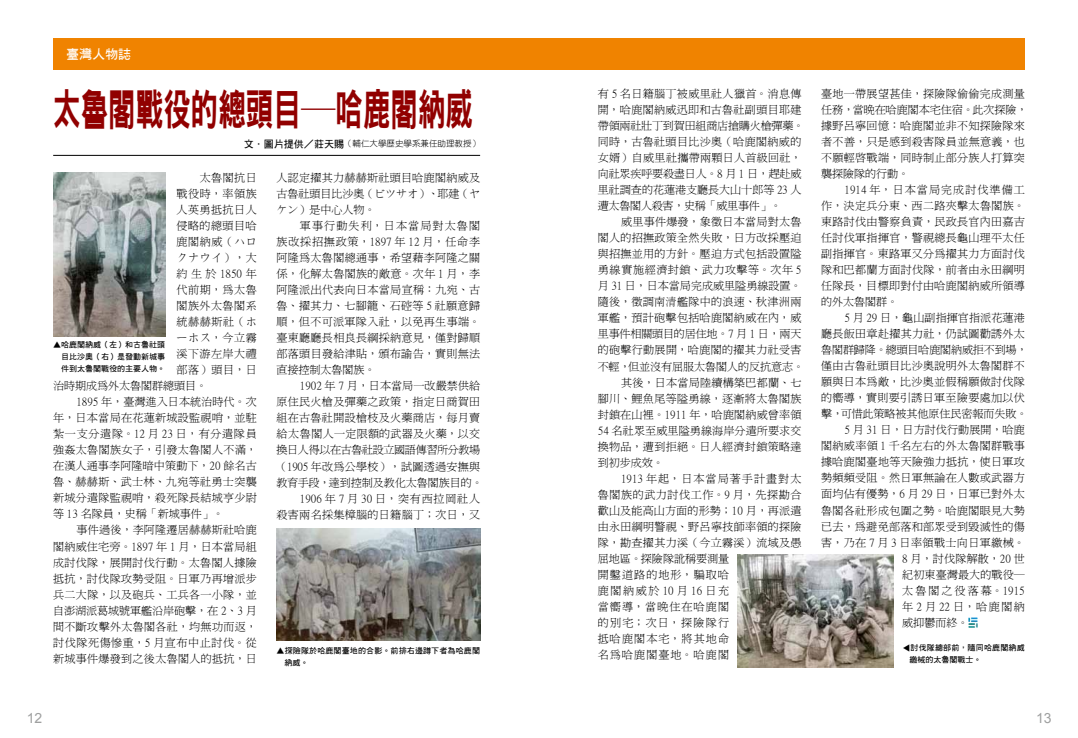
<style>
.page{position:relative;width:1078px;height:738px;background:#fff}
.page>*{position:absolute;margin:0;border:0;box-sizing:border-box;transform-origin:0 0}
.t1{font:43px "DFN Hei W9 WINP BF";color:#910000;scale:.64 1}
.t2{font:14px "Arial";color:#9fa0a0}
.t3{font:13px "DF Hei W7 WIN BF";color:#fff}
.t4{font:11px/16px "Ming Li U";letter-spacing:.03em;color:#000;text-align:justify}
.t5{font:11px "Ming Li U";color:#000}
.t6{font:11px "Ming Li U";letter-spacing:.1em;color:#000}
.t7{font:11px "Ming Li U";letter-spacing:-.01em;color:#000}
.t8{font:11px "Ming Li U";letter-spacing:.055em;color:#000}
.t9{font:11px "Ming Li U";letter-spacing:.01em;color:#000}
.t10{font:11px "Ming Li U";letter-spacing:.07em;color:#000}
.t11{font:11px "Ming Li U";letter-spacing:.005em;color:#000}
.t12{font:11px "Ming Li U";letter-spacing:.05em;color:#000}
.t13{font:11px "Ming Li U";letter-spacing:.155em;color:#000}
.t14{font:11px "Ming Li U";letter-spacing:.19em;color:#000}
.t15{font:11px "Ming Li U";letter-spacing:.115em;color:#000}
.t16{font:11px "Ming Li U";letter-spacing:.315em;color:#000}
.t17{font:8.5px "DF Yuan W3 WIN BF";color:#000}
.t18{font:8px/12px "DF Hei W7 WIN BF";color:#000;text-align:justify}
.t19{font:8px/12px "DF Hei W7 WIN BF";letter-spacing:.02em;color:#000}
.t20{font:8px/12px "DF Hei W7 WIN BF";letter-spacing:.025em;color:#000}
.s1{font-family:"DF Hei W7 WIN BF";font-size:10px}
</style>
<div class="page">
<hr style="left:53px;top:155px;width:427px;height:1px;background:#000">
<div style="left:53px;top:39px;width:971px;height:31px;background:#f08300"></div>
<img style="left:53px;top:172px;width:112px;height:164px">
<img style="left:276px;top:528px;width:204px;height:112px">
<img style="left:737px;top:554px;width:156px;height:112px">
<svg style="left:968px;top:617px;width:9px;height:10px"></svg>
<p class="t3" style="left:66px;top:48px;width:66px">臺灣人物誌</p>
<h1 class="t1" style="left:53px;top:88px;width:657px">太魯閣戰役的總頭目─哈鹿閣納威</h1>
<p class="t17" style="left:244px;top:139px;width:237px"><span class="s1">文．圖片提供／莊天賜</span>（輔仁大學歷史學系兼任助理教授）</p>
<p class="t4" style="left:200px;top:169px;width:58px">太魯閣抗日</p>
<p class="t4" style="left:176px;top:185px;width:82px">戰役時，率領族</p>
<p class="t4" style="left:176px;top:201px;width:82px">人英勇抵抗日人</p>
<p class="t4" style="left:176px;top:217px;width:82px">侵略的總頭目哈</p>
<p class="t4" style="left:176px;top:233px;width:82px">鹿閣納威（ハロ</p>
<p class="t4" style="left:176px;top:249px;width:82px">クナウイ），大</p>
<p class="t16" style="left:176px;top:268px;width:82px">約生於1850年</p>
<p class="t4" style="left:176px;top:281px;width:82px">代前期，為太魯</p>
<p class="t4" style="left:176px;top:297px;width:82px">閣族外太魯閣系</p>
<p class="t4" style="left:176px;top:313px;width:82px">統赫赫斯社（ホ</p>
<p class="t4" style="left:176px;top:329px;width:82px">ーホス，今立霧</p>
<p class="t4" style="left:176px;top:345px;width:82px">溪下游左岸大禮</p>
<p class="t4" style="left:176px;top:361px;width:82px">部落）頭目，日</p>
<p class="t5" style="left:53px;top:380px;width:155px">治時期成為外太魯閣群總頭目。</p>
<p class="t9" style="left:76px;top:396px;width:182px">1895 年，臺灣進入日本統治時代。次</p>
<p class="t4" style="left:53px;top:409px;width:205px">年，日本當局在花蓮新城設監視哨，並駐</p>
<p class="t10" style="left:53px;top:428px;width:205px">紮一支分遣隊。12 月 23 日，有分遣隊員</p>
<p class="t4" style="left:53px;top:441px;width:205px">強姦太魯閣族女子，引發太魯閣人不滿，</p>
<p class="t4" style="left:53px;top:457px;width:205px">在漢人通事李阿隆暗中策動下，20 餘名古</p>
<p class="t4" style="left:53px;top:473px;width:205px">魯、赫赫斯、武士林、九宛等社勇士突襲</p>
<p class="t4" style="left:53px;top:489px;width:205px">新城分遣隊監視哨，殺死隊長結城亨少尉</p>
<p class="t5" style="left:53px;top:508px;width:172px">等 13 名隊員，史稱「新城事件」。</p>
<p class="t4" style="left:76px;top:521px;width:182px">事件過後，李阿隆遷居赫赫斯社哈鹿</p>
<p class="t4" style="left:53px;top:537px;width:205px">閣納威住宅旁。1897 年 1 月，日本當局組</p>
<p class="t4" style="left:53px;top:553px;width:205px">成討伐隊，展開討伐行動。太魯閣人據險</p>
<p class="t4" style="left:53px;top:569px;width:205px">抵抗，討伐隊攻勢受阻。日軍乃再增派步</p>
<p class="t4" style="left:53px;top:585px;width:205px">兵二大隊，以及砲兵、工兵各一小隊，並</p>
<p class="t5" style="left:53px;top:604px;width:205px">自澎湖派葛城號軍艦沿岸砲擊，在 2、3 月</p>
<p class="t4" style="left:53px;top:617px;width:205px">間不斷攻擊外太魯閣各社，均無功而返，</p>
<p class="t8" style="left:53px;top:636px;width:205px">討伐隊死傷慘重，5 月宣布中止討伐。從</p>
<p class="t4" style="left:53px;top:649px;width:205px">新城事件爆發到之後太魯閣人的抵抗，日</p>
<p class="t18" style="left:61px;top:338px;width:105px;text-indent:-8px">▲哈鹿閣納威（左）和古魯社頭目比沙奧（右）是發動新城事件到太魯閣戰役的主要人物。</p>
<p class="t4" style="left:276px;top:169px;width:205px">人認定擢其力赫赫斯社頭目哈鹿閣納威及古魯社頭目比沙奧（ビツサオ）、耶建（ヤケン）是中心人物。</p>
<p class="t4" style="left:276px;top:218px;width:205px;text-indent:23px">軍事行動失利，日本當局對太魯閣族改採招撫政策，1897 年 12 月，任命李阿隆為太魯閣總通事，希望藉李阿隆之關係，化解太魯閣族的敵意。次年 1 月，李阿隆派出代表向日本當局宣稱：九宛、古魯、擢其力、七腳籠、石硿等 5 社願意歸順，但不可派軍隊入社，以免再生事端。臺東廳廳長相良長綱採納意見，僅對歸順部落頭目發給津貼，頒布諭告，實則無法直接控制太魯閣族。</p>
<p class="t4" style="left:276px;top:378px;width:208px;text-align:right">1902 年 7 月，日本當局一改嚴禁供給<br>原住民火槍及彈藥之政策，指定日商賀田組在古魯社開設槍枝及火藥商店，每月賣給太魯閣人一定限額的武器及火藥，以交換日人得以在古魯社設立國語傳習所分教場（1905 年改為公學校），試圖透過安撫與教育手段，達到控制及教化太魯閣族目的。<br>1906 年 7 月 30 日，突有西拉岡社人<br>殺害兩名採集樟腦的日籍腦丁；次日，又</p>
<p class="t19" style="left:284px;top:644px;width:197px;text-indent:-8px">▲探險隊於哈鹿閣臺地的合影。前排右邊蹲下者為哈鹿閣納威。</p>
<p class="t4" style="left:597px;top:86px;width:208px;text-align:left">有 5 名日籍腦丁被威里社人獵首。消息傳開，哈鹿閣納威迅即和古魯社副頭目耶建帶領兩社壯丁到賀田組商店搶購火槍彈藥。同時，古魯社頭目比沙奧（哈鹿閣納威的女婿）自威里社攜帶兩顆日人首級回社，向社眾疾呼要殺盡日人。8 月 1 日，趕赴威里社調查的花蓮港支廳長大山十郎等 23 人遭太魯閣人殺害，史稱「威里事件」。</p>
<p class="t4" style="left:621px;top:214px;width:182px">威里事件爆發，象徵日本當局對太魯</p>
<p class="t4" style="left:597px;top:230px;width:205px">閣人的招撫政策全然失敗，日方改採壓迫</p>
<p class="t4" style="left:597px;top:246px;width:205px">與招撫並用的方針。壓迫方式包括設置隘</p>
<p class="t12" style="left:597px;top:264px;width:205px">勇線實施經濟封鎖、武力攻擊等。次年 5</p>
<p class="t11" style="left:597px;top:280px;width:205px">月 31 日，日本當局完成威里隘勇線設置。</p>
<p class="t4" style="left:597px;top:294px;width:205px">隨後，徵調南清艦隊中的浪速、秋津洲兩</p>
<p class="t4" style="left:597px;top:310px;width:205px">軍艦，預計砲擊包括哈鹿閣納威在內，威</p>
<p class="t7" style="left:597px;top:328px;width:205px">里事件相關頭目的居住地。7 月 1 日，兩天</p>
<p class="t4" style="left:597px;top:342px;width:205px">的砲擊行動展開，哈鹿閣的擢其力社受害</p>
<p class="t5" style="left:597px;top:360px;width:208px">不輕，但並沒有屈服太魯閣人的反抗意志。</p>
<p class="t4" style="left:621px;top:374px;width:182px">其後，日本當局陸續構築巴都蘭、七</p>
<p class="t4" style="left:597px;top:390px;width:205px">腳川、鯉魚尾等隘勇線，逐漸將太魯閣族</p>
<p class="t4" style="left:597px;top:406px;width:205px">封鎖在山裡。1911 年，哈鹿閣納威曾率領</p>
<p class="t4" style="left:597px;top:422px;width:205px">54 名社眾至威里隘勇線海岸分遣所要求交</p>
<p class="t4" style="left:597px;top:438px;width:205px">換物品，遭到拒絕。日人經濟封鎖策略達</p>
<p class="t4" style="left:597px;top:454px;width:67px">到初步成效。</p>
<p class="t6" style="left:621px;top:472px;width:182px">1913 年起，日本當局著手計畫對太</p>
<p class="t8" style="left:597px;top:488px;width:205px">魯閣族的武力討伐工作。9 月，先探勘合</p>
<p class="t4" style="left:597px;top:502px;width:205px">歡山及能高山方面的形勢；10 月，再派遣</p>
<p class="t4" style="left:597px;top:518px;width:205px">由永田綱明警視、野呂寧技師率領的探險</p>
<p class="t4" style="left:597px;top:534px;width:205px">隊，勘查擢其力溪（今立霧溪）流域及愚</p>
<p class="t5" style="left:597px;top:552px;width:133px">屈地區。探險隊訛稱要測量</p>
<p class="t6" style="left:597px;top:568px;width:133px">開鑿道路的地形，騙取哈</p>
<p class="t13" style="left:597px;top:584px;width:133px">鹿閣納威於 10 月 16 日充</p>
<p class="t6" style="left:597px;top:600px;width:133px">當嚮導，當晚住在哈鹿閣</p>
<p class="t15" style="left:597px;top:616px;width:133px">的別宅；次日，探險隊行</p>
<p class="t6" style="left:597px;top:632px;width:133px">抵哈鹿閣本宅，將其地命</p>
<p class="t6" style="left:597px;top:648px;width:133px">名為哈鹿閣臺地。哈鹿閣</p>
<p class="t4" style="left:821px;top:85px;width:208px;text-align:left">臺地一帶展望甚佳，探險隊偷偷完成測量任務，當晚在哈鹿閣本宅住宿。此次探險，據野呂寧回憶：哈鹿閣並非不知探險隊來者不善，只是感到殺害隊員並無意義，也不願輕啟戰端，同時制止部分族人打算突襲探險隊的行動。</p>
<p class="t4" style="left:821px;top:181px;width:205px;text-indent:23px">1914 年，日本當局完成討伐準備工作，決定兵分東、西二路夾擊太魯閣族。東路討伐由警察負責，民政長官內田嘉吉任討伐軍指揮官，警視總長龜山理平太任副指揮官。東路軍又分為擢其力方面討伐隊和巴都蘭方面討伐隊，前者由永田綱明任隊長，目標即對付由哈鹿閣納威所領導的外太魯閣群。</p>
<p class="t4" style="left:844px;top:309px;width:182px">5 月 29 日，龜山副指揮官指派花蓮港</p>
<p class="t4" style="left:821px;top:325px;width:205px">廳長飯田章赴擢其力社，仍試圖勸誘外太</p>
<p class="t7" style="left:821px;top:344px;width:208px">魯閣群歸降。總頭目哈鹿閣納威拒不到場，</p>
<p class="t4" style="left:821px;top:357px;width:205px">僅由古魯社頭目比沙奧說明外太魯閣群不</p>
<p class="t4" style="left:821px;top:373px;width:205px">願與日本為敵，比沙奧並假稱願做討伐隊</p>
<p class="t4" style="left:821px;top:389px;width:205px">的嚮導，實則要引誘日軍至險要處加以伏</p>
<p class="t5" style="left:821px;top:408px;width:208px">擊，可惜此策略被其他原住民密報而失敗。</p>
<p class="t9" style="left:844px;top:424px;width:182px">5 月 31 日，日方討伐行動展開，哈鹿</p>
<p class="t4" style="left:821px;top:437px;width:205px">閣納威率領 1 千名左右的外太魯閣群戰事</p>
<p class="t4" style="left:821px;top:453px;width:205px">據哈鹿閣臺地等天險強力抵抗，使日軍攻</p>
<p class="t4" style="left:821px;top:469px;width:205px">勢頻頻受阻。然日軍無論在人數或武器方</p>
<p class="t4" style="left:821px;top:485px;width:205px">面均佔有優勢，6 月 29 日，日軍已對外太</p>
<p class="t4" style="left:821px;top:502px;width:205px">魯閣各社形成包圍之勢。哈鹿閣眼見大勢</p>
<p class="t4" style="left:821px;top:518px;width:205px">已去，為避免部落和部眾受到毀滅性的傷</p>
<p class="t4" style="left:821px;top:534px;width:205px">害，乃在 7 月 3 日率領戰士向日軍繳械。</p>
<p class="t4" style="left:902px;top:550px;width:124px">8 月，討伐隊解散，20 世</p>
<p class="t4" style="left:902px;top:566px;width:124px">紀初東臺灣最大的戰役─</p>
<p class="t14" style="left:902px;top:584px;width:124px">太魯閣之役落幕。1915</p>
<p class="t4" style="left:902px;top:598px;width:124px">年 2 月 22 日，哈鹿閣納</p>
<p class="t4" style="left:902px;top:614px;width:67px">威抑鬱而終。</p>
<p class="t18" style="left:900px;top:651px;width:9px;rotate:-90deg">▲</p>
<p class="t20" style="left:909px;top:641px;width:117px">討伐隊總部前，隨同哈鹿閣納威繳械的太魯閣戰士。</p>
<p class="t2" style="left:27px;top:708px;width:17px">12</p>
<p class="t2" style="left:1035px;top:708px;width:17px">13</p>
</div>
